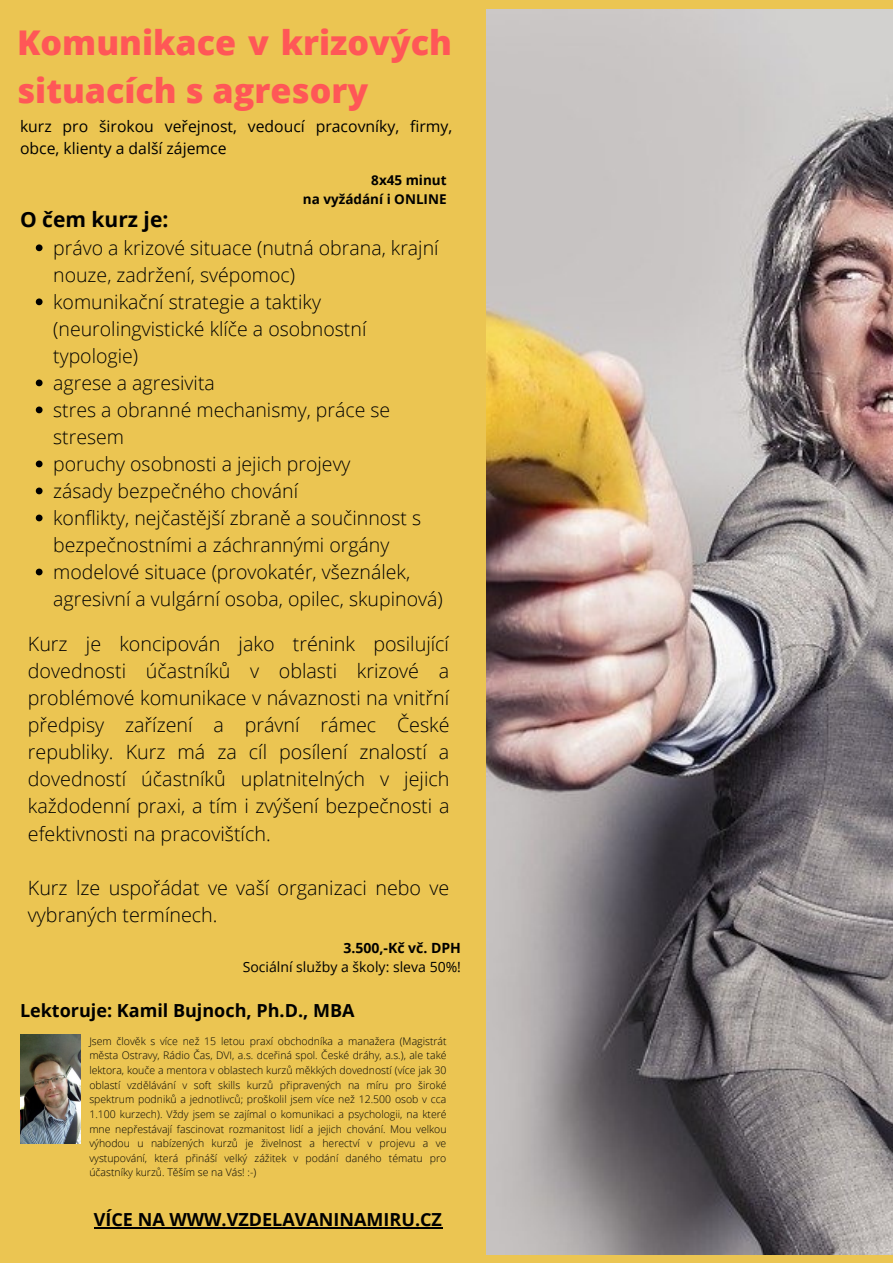
<style>
.page{position:relative;width:893px;height:1263px;background:#ebc552}
.page>*{position:absolute;margin:0;border:0;box-sizing:border-box;transform-origin:0 0}
.t1{font:800 34.12px/47.4px "Open Sans";color:#ff5757}
.t2{font:700 21px "Open Sans";color:#000}
.t3{font:300 19.73px/27.1px "Open Sans";color:#000;text-align:justify}
.t4{font:300 19.5px/27px "Open Sans";color:#000}
.t5{font:700 18px "Open Sans";color:#000}
.t6{font:15.75px/22px "Open Sans";color:#000}
.t7{font:14.02px "Open Sans";color:#000}
.t8{font:700 14.02px "Open Sans";color:#000}
.t9{font:700 13.5px/18.6px "Open Sans";color:#000;text-align:right}
.t10{font:300 10.5px/14.6px "Open Sans";color:#000;text-align:justify}
</style>
<div class="page">
<img style="left:487px;top:10px;width:406px;height:1244px">
<svg style="left:36px;top:244px;width:7px;height:7px"></svg>
<svg style="left:36px;top:298px;width:7px;height:7px"></svg>
<svg style="left:36px;top:379px;width:7px;height:7px"></svg>
<svg style="left:36px;top:406px;width:7px;height:7px"></svg>
<svg style="left:36px;top:460px;width:7px;height:7px"></svg>
<svg style="left:36px;top:488px;width:7px;height:6px"></svg>
<svg style="left:36px;top:515px;width:7px;height:6px"></svg>
<svg style="left:36px;top:569px;width:7px;height:6px"></svg>
<img style="left:20px;top:1034px;width:61px;height:109px">
<hr style="left:94px;top:1227px;width:348px;height:1px;background:#000">
<h1 class="t1" style="left:17px;top:19px;width:436px">Komunikace v krizových situacích s agresory</h1>
<h3 class="t6" style="left:20px;top:115px;width:434px">kurz pro širokou veřejnost, vedoucí pracovníky, firmy, obce, klienty a další zájemce</h3>
<h2 class="t2" style="left:20px;top:205px;width:150px">O čem kurz je:</h2>
<p class="t9" style="left:303px;top:170px;width:145px">8x45 minut<br>na vyžádání i ONLINE</p>
<p class="t4" style="left:53px;top:233px;width:391px">právo a krizové situace (nutná obrana, krajní nouze, zadržení, svépomoc)<br>komunikační strategie a taktiky (neurolingvistické klíče a osobnostní typologie)<br>agrese a agresivita<br>stres a obranné mechanismy, práce se stresem<br>poruchy osobnosti a jejich projevy<br>zásady bezpečného chování<br>konflikty, nejčastější zbraně a součinnost s bezpečnostními a záchrannými orgány modelové situace (provokatér, všeználek, agresivní a vulgární osoba, opilec, skupinová)</p>
<p class="t3" style="left:28px;top:629px;width:423px">Kurz je koncipován jako trénink posilující dovednosti účastníků v oblasti krizové a problémové komunikace v návaznosti na vnitřní předpisy zařízení a právní rámec České republiky. Kurz má za cíl posílení znalostí a dovedností účastníků uplatnitelných v jejich každodenní praxi, a tím i zvýšení bezpečnosti a efektivnosti na pracovištích.</p>
<h3 class="t3" style="left:28px;top:873px;width:423px">Kurz lze uspořádat ve vaší organizaci nebo ve vybraných termínech.</h3>
<h3 class="t8" style="left:343px;top:938px;width:119px">3.500,-Kč vč. DPH</h3>
<h3 class="t7" style="left:243px;top:957px;width:220px">Sociální služby a školy: sleva 50%!</h3>
<h3 class="t5" style="left:20px;top:997px;width:336px">Lektoruje: Kamil Bujnoch, Ph.D., MBA</h3>
<p class="t10" style="left:89px;top:1033px;width:359px">Jsem člověk s více než 15 letou praxí obchodníka a manažera (Magistrát města Ostravy, Rádio Čas, DVI, a.s. dceřiná spol. České dráhy, a.s.), ale také lektora, kouče a mentora v oblastech kurzů měkkých dovedností (více jak 30 oblastí vzdělávání v soft skills kurzů připravených na míru pro široké spektrum podniků a jednotlivců; proškolil jsem více než 12.500 osob v cca 1.100 kurzech). Vždy jsem se zajímal o komunikaci a psychologii, na které mne nepřestávají fascinovat rozmanitost lidí a jejich chování. Mou velkou výhodou u nabízených kurzů je živelnost a herectví v projevu a ve vystupování, která přináší velký zážitek v podání daného tématu pro účastníky kurzů. Těším se na Vás! :-)</p>
<h3 class="t5" style="left:94px;top:1206px;width:350px">VÍCE NA WWW.VZDELAVANINAMIRU.CZ</h3>
</div>
